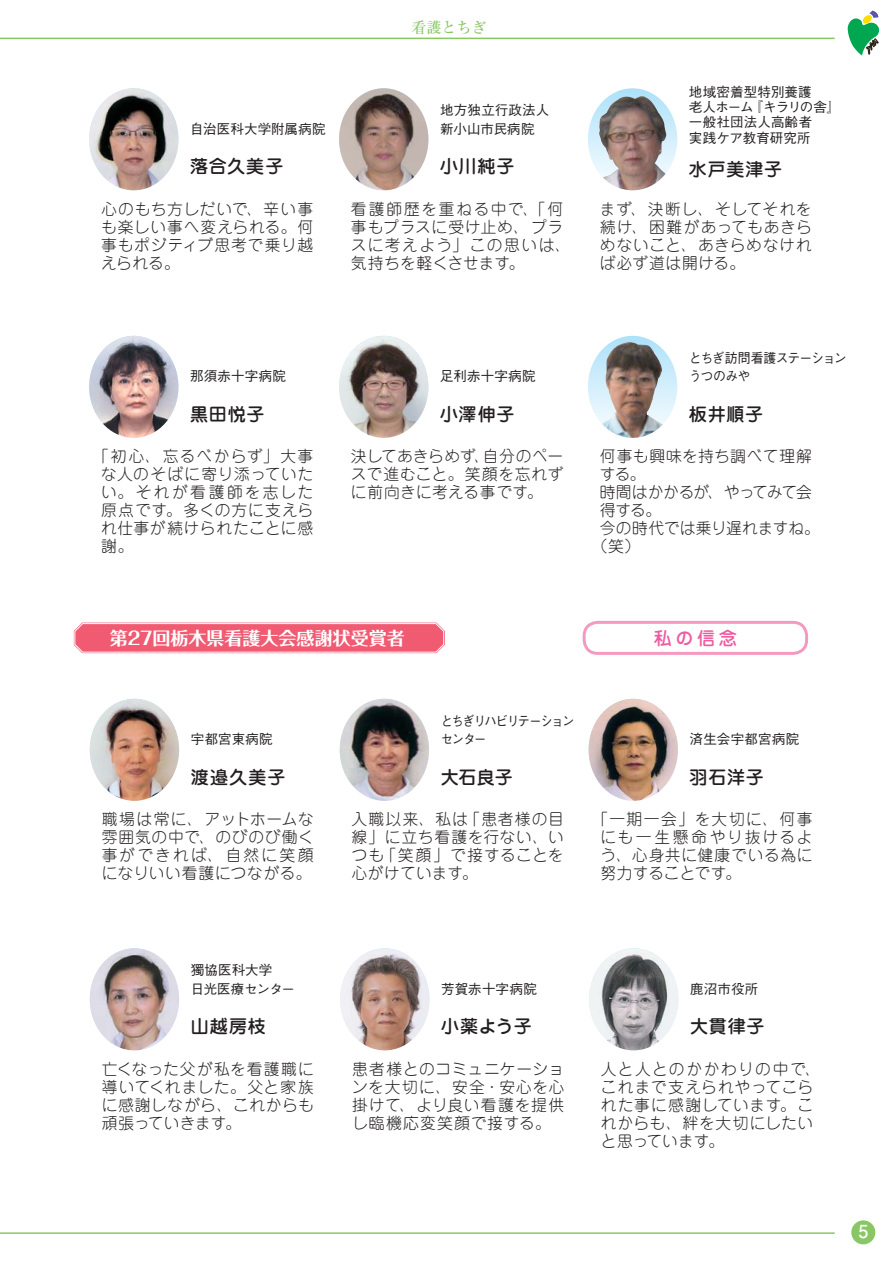
<style>
.page{position:relative;width:893px;height:1263px;background:#fff}
.page>*{position:absolute;margin:0;border:0;box-sizing:border-box;transform-origin:0 0}
.t1{font:18px "Jun 34 Pro Medium 90 pv RKSJ H";letter-spacing:.045em;color:#231f20}
.t2{font:18px "Folk Pro Bold 90 pv RKSJ H";color:#fff}
.t3{font:18px "Jun 34 Pro Medium 90 pv RKSJ H";color:#ef5ba1}
.t4{font:18px "Futo Go B101 Pr 6 N Bold 90 pv RKSJ H";color:#fff}
.t5{font:15.75px/18px "Jun 101 Pro Light 90 pv RKSJ H";letter-spacing:.045em;color:#231f20;text-align:justify}
.t6{font:15.75px/18px "Jun 101 Pro Light 90 pv RKSJ H";letter-spacing:.07em;color:#231f20}
.t7{font:15.75px "Jun 101 Pro Light 90 pv RKSJ H";letter-spacing:-.03em;color:#231f20}
.t8{font:15.75px "Jun 101 Pro Light 90 pv RKSJ H";color:#231f20}
.t9{font:15px "Ryumin Pr 6 N Medium 90 pv RKSJ H";color:#89c765}
.t10{font:13.5px/15.3px "Gothic BBB Pr 6 N Medium 90 pv RKSJ H";letter-spacing:.005em;color:#231f20}
.t11{font:13.5px/18.8px "Gothic BBB Pr 6 N Medium 90 pv RKSJ H";letter-spacing:-.06em;color:#231f20;scale:.95 1}
.t12{font:13.5px/18.8px "Gothic BBB Pr 6 N Medium 90 pv RKSJ H";letter-spacing:-.09em;color:#231f20;scale:.9 1}
.t13{font:13.5px "Gothic BBB Pr 6 N Medium 90 pv RKSJ H";letter-spacing:.025em;color:#231f20}
</style>
<div class="page">
<hr style="left:0;top:1232px;width:834px;height:2px;background:#89c765">
<div style="left:851px;top:1220px;width:24px;height:24px;background:#89c765;border-radius:50%"></div>
<svg style="left:847px;top:11px;width:32px;height:44px"></svg>
<hr style="left:0;top:38px;width:834px;height:1px;background:#89c765">
<img style="left:89px;top:88px;width:89px;height:102px;border-radius:50%">
<img style="left:89px;top:336px;width:89px;height:102px;border-radius:50%">
<svg style="left:588px;top:88px;width:89px;height:102px"></svg>
<img style="left:598px;top:95px;width:69px;height:95px">
<svg style="left:588px;top:336px;width:89px;height:102px"></svg>
<img style="left:601px;top:341px;width:63px;height:97px">
<img style="left:339px;top:88px;width:89px;height:102px;border-radius:50%">
<img style="left:339px;top:336px;width:89px;height:102px;border-radius:50%">
<svg style="left:73px;top:622px;width:372px;height:32px;background:#f16f83"></svg>
<img style="left:90px;top:699px;width:89px;height:102px;border-radius:50%">
<img style="left:90px;top:948px;width:89px;height:102px;border-radius:50%">
<img style="left:588px;top:699px;width:90px;height:102px;border-radius:50%">
<img style="left:340px;top:948px;width:89px;height:102px;border-radius:50%">
<img style="left:340px;top:699px;width:89px;height:102px;border-radius:50%">
<img style="left:589px;top:948px;width:89px;height:102px;border-radius:50%">
<div style="left:582px;top:621px;width:226px;height:34px;border:3px solid #f49ac1;border-radius:13px"></div>
<p class="t9" style="left:411px;top:21px;width:76px">看護とちぎ</p>
<p class="t10" style="left:190px;top:123px;width:137px">自治医科大学附属病院</p>
<p class="t1" style="left:190px;top:159px;width:95px">落合久美子</p>
<p class="t5" style="left:101px;top:202px;width:214px">心のもち方しだいで、辛い事も楽しい事へ変えられる。何事もポジティブ思考で乗り越えられる。</p>
<p class="t10" style="left:440px;top:102px;width:111px;line-height:18.8px">地方独立行政法人新小山市民病院</p>
<p class="t1" style="left:440px;top:159px;width:76px">小川純子</p>
<p class="t6" style="left:351px;top:202px;width:221px">看護師歴を重ねる中で、「何事もプラスに受け止め、プラスに考えよう」この思いは、気持ちを軽くさせます。</p>
<p class="t10" style="left:689px;top:86px;width:153px">地域密着型特別養護<br>老人ホーム『キラリの舎』一般社団法人高齢者<br>実践ケア教育研究所</p>
<p class="t1" style="left:689px;top:162px;width:94px">水戸美津子</p>
<p class="t5" style="left:600px;top:202px;width:214px">まず、決断し、そしてそれを続け、困難があってもあきらめないこと、あきらめなければ必ず道は開ける。</p>
<p class="t10" style="left:190px;top:370px;width:97px">那須赤十字病院</p>
<p class="t1" style="left:190px;top:407px;width:76px">黒田悦子</p>
<p class="t5" style="left:101px;top:450px;width:214px;text-indent:-8px">「初心、忘るべからず」大事な人のそばに寄り添っていたい。それが看護師を志した原点です。多くの方に支えられ仕事が続けられたことに感謝。</p>
<p class="t10" style="left:440px;top:370px;width:97px">足利赤十字病院</p>
<p class="t1" style="left:440px;top:407px;width:76px">小澤伸子</p>
<p class="t5" style="left:351px;top:450px;width:214px">決してあきらめず、自分のペースで進むこと。笑顔を忘れずに前向きに考える事です。</p>
<p class="t11" style="left:689px;top:350px;width:167px">とちぎ訪問看護ステーションうつのみや</p>
<p class="t1" style="left:689px;top:407px;width:76px">板井順子</p>
<p class="t5" style="left:600px;top:450px;width:214px">何事も興味を持ち調べて理解</p>
<p class="t5" style="left:600px;top:468px;width:47px">する。</p>
<p class="t7" style="left:600px;top:487px;width:214px">時間はかかるが、やってみて会</p>
<p class="t5" style="left:600px;top:504px;width:63px">得する。</p>
<p class="t8" style="left:600px;top:523px;width:221px">今の時代では乗り遅れますね。</p>
<p class="t5" style="left:592px;top:540px;width:50px">（笑）</p>
<p class="t2" style="left:110px;top:631px;width:296px">第27回栃木県看護大会感謝状受賞者</p>
<p class="t10" style="left:191px;top:733px;width:83px">宇都宮東病院</p>
<p class="t1" style="left:191px;top:770px;width:96px">渡邉久美子</p>
<p class="t12" style="left:441px;top:713px;width:150px">とちぎリハビリテーションセンター</p>
<p class="t1" style="left:441px;top:770px;width:74px">大石良子</p>
<p class="t5" style="left:102px;top:813px;width:214px">職場は常に、アットホームな雰囲気の中で、のびのび働く事ができれば、自然に笑顔になりいい看護につながる。</p>
<p class="t5" style="left:351px;top:813px;width:214px">入職以来、私は「患者様の目線」に立ち看護を行ない、いつも「笑顔」で接することを心がけています。</p>
<p class="t3" style="left:654px;top:631px;width:84px">私の信念</p>
<p class="t13" style="left:689px;top:734px;width:111px">済生会宇都宮病院</p>
<p class="t1" style="left:689px;top:770px;width:76px">羽石洋子</p>
<p class="t5" style="left:600px;top:813px;width:214px;text-indent:-8px">「一期一会」を大切に、何事にも一生懸命やり抜けるよう、心身共に健康でいる為に努力することです。</p>
<p class="t10" style="left:191px;top:963px;width:106px;line-height:18.8px">獨協医科大学<br>日光医療センター</p>
<p class="t1" style="left:191px;top:1020px;width:77px">山越房枝</p>
<p class="t5" style="left:102px;top:1062px;width:214px">亡くなった父が私を看護職に導いてくれました。父と家族に感謝しながら、これからも頑張っていきます。</p>
<p class="t10" style="left:441px;top:983px;width:97px">芳賀赤十字病院</p>
<p class="t1" style="left:441px;top:1020px;width:92px">小薬よう子</p>
<p class="t5" style="left:352px;top:1062px;width:214px">患者様とのコミュニケーションを大切に、安全・安心を心掛けて、より良い看護を提供し臨機応変笑顔で接する。</p>
<p class="t10" style="left:690px;top:983px;width:70px">鹿沼市役所</p>
<p class="t1" style="left:690px;top:1020px;width:76px">大貫律子</p>
<p class="t5" style="left:601px;top:1062px;width:221px;text-align:left">人と人とのかかわりの中で、これまで支えられやってこられた事に感謝しています。これからも、絆を大切にしたいと思っています。</p>
<p class="t4" style="left:858px;top:1225px;width:12px">5</p>
</div>
